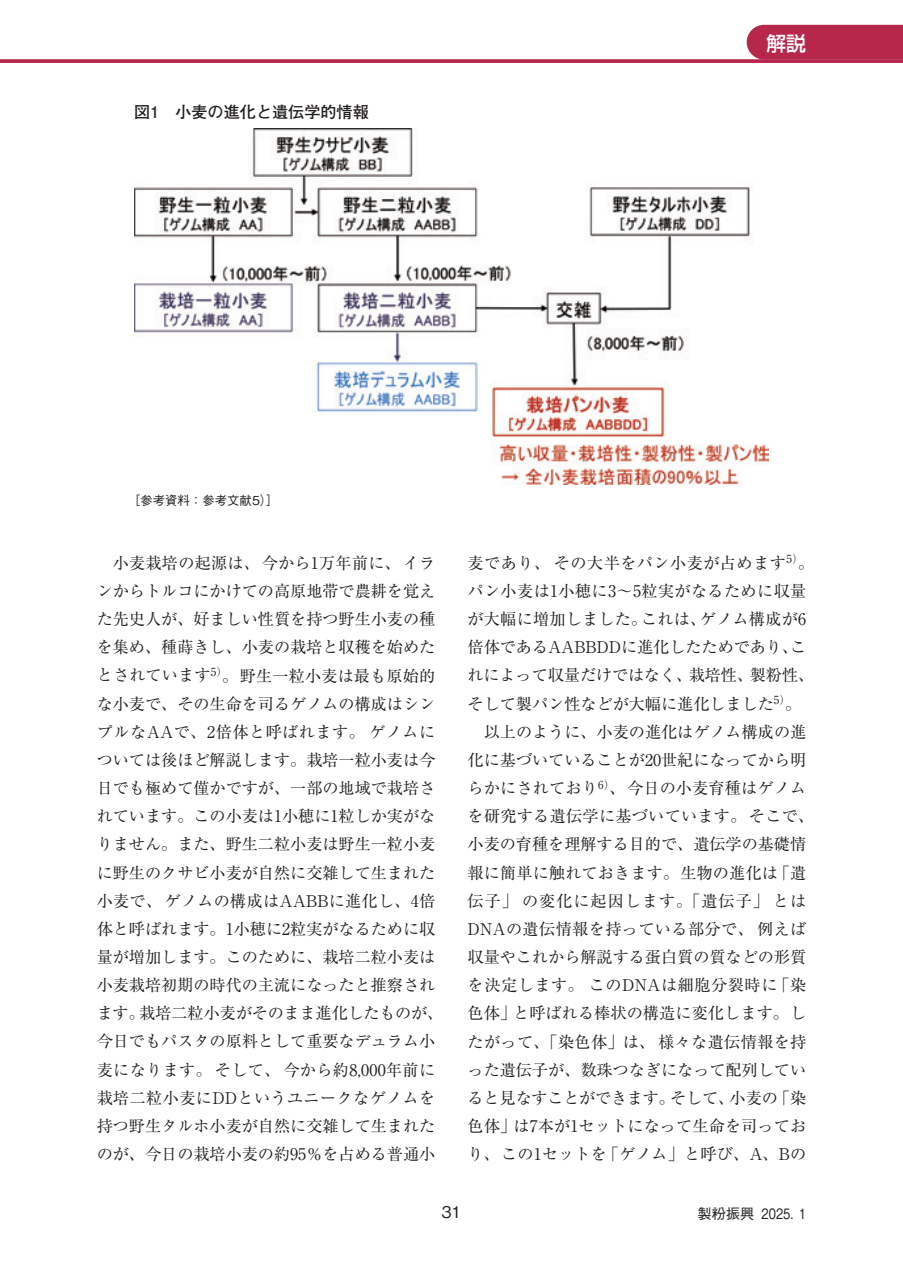
<style>
.page{position:relative;width:903px;height:1275px;background:#fff}
.page>*{position:absolute;margin:0;border:0;box-sizing:border-box;transform-origin:0 0}
.t1{font:500 19.78px "Shin Go Pro";color:#fff}
.t2{font:16.1px/28.2px "Ryumin Pro";color:#231f20;text-align:center}
.t3{font:16.1px "Ryumin Pro";letter-spacing:.025em;color:#231f20}
.t4{font:16.1px "Ryumin Pro";letter-spacing:.03em;color:#231f20}
.t5{font:16.1px "Ryumin Pro";letter-spacing:.02em;color:#231f20}
.t6{font:16.1px "Ryumin Pro";letter-spacing:.035em;color:#231f20}
.t7{font:16.1px "Ryumin Pro";letter-spacing:.06em;color:#231f20}
.t8{font:700 16.1px "Futo Go B101 Pro";color:#231f20}
.t9{font:500 16.1px "Gothic BBB Pro";color:#231f20}
.t10{font:500 14.17px "Gothic BBB Pro";color:#231f20}
.t11{font:500 12.42px "Gothic BBB Pro";color:#231f20}
</style>
<div class="page">
<img style="left:134px;top:129px;width:635px;height:355px">
<div style="left:747px;top:25px;width:156px;height:34px;background:#b6274b"></div>
<svg style="left:0;top:59px;width:903px;height:4px;background:#ba3456"></svg>
<p class="t8" style="left:134px;top:99px;width:236px">図1　小麦の進化と遺伝学的情報</p>
<p class="t11" style="left:128px;top:491px;width:152px">［参考資料：参考文献5）］</p>
<p class="t1" style="left:766px;top:27px;width:41px">解説</p>
<p class="t2" style="left:97px;top:548px;width:348px">小麦栽培の起源は、今から1万年前に、イラ<br>ンからトルコにかけての高原地帯で農耕を覚えた先史人が、好ましい性質を持つ野生小麦の種を集め、種蒔きし、小麦の栽培と収穫を始めたとされています<sup>5）</sup>。野生一粒小麦は最も原始的な小麦で、その生命を司るゲノムの構成はシンプルなAAで、2倍体と呼ばれます。ゲノムについては後ほど解説します。栽培一粒小麦は今日でも極めて僅かですが、一部の地域で栽培されています。この小麦は1小穂に1粒しか実がなりません。また、野生二粒小麦は野生一粒小麦に野生のクサビ小麦が自然に交雑して生まれた小麦で、ゲノムの構成はAABBに進化し、4倍体と呼ばれます。1小穂に2粒実がなるために収量が増加します。このために、栽培二粒小麦は小麦栽培初期の時代の主流になったと推察されます。栽培二粒小麦がそのまま進化したものが、今日でもパスタの原料として重要なデュラム小麦になります。そして、今から約8,000年前に栽培二粒小麦にDDというユニークなゲノムを持つ野生タルホ小麦が自然に交雑して生まれたのが、今日の栽培小麦の約95％を占める普通小</p>
<p class="t4" style="left:468px;top:550px;width:348px">麦であり、その大半をパン小麦が占めます<sup>5）</sup>。</p>
<p class="t3" style="left:468px;top:578px;width:340px">パン小麦は1小穂に3～5粒実がなるために収量</p>
<p class="t2" style="left:468px;top:604px;width:340px">が大幅に増加しました。これは、ゲノム構成が6</p>
<p class="t2" style="left:468px;top:632px;width:340px">倍体であるAABBDDに進化したためであり、こ</p>
<p class="t2" style="left:468px;top:660px;width:348px">れによって収量だけではなく、栽培性、製粉性、</p>
<p class="t2" style="left:468px;top:688px;width:335px">そして製パン性などが大幅に進化しました<sup>5）</sup>。</p>
<p class="t2" style="left:484px;top:717px;width:324px">以上のように、小麦の進化はゲノム構成の進</p>
<p class="t2" style="left:468px;top:745px;width:340px">化に基づいていることが20世紀になってから明</p>
<p class="t2" style="left:468px;top:773px;width:340px">らかにされており<sup>6）</sup>、今日の小麦育種はゲノム</p>
<p class="t5" style="left:468px;top:804px;width:348px">を研究する遺伝学に基づいています。そこで、</p>
<p class="t2" style="left:468px;top:829px;width:340px">小麦の育種を理解する目的で、遺伝学の基礎情</p>
<p class="t2" style="left:468px;top:857px;width:340px">報に簡単に触れておきます。生物の進化は「遺</p>
<p class="t7" style="left:468px;top:888px;width:340px">伝子」の変化に起因します。「遺伝子」とは</p>
<p class="t3" style="left:468px;top:916px;width:340px">DNAの遺伝情報を持っている部分で、例えば</p>
<p class="t2" style="left:468px;top:942px;width:340px">収量やこれから解説する蛋白質の質などの形質</p>
<p class="t6" style="left:468px;top:972px;width:340px">を決定します。このDNAは細胞分裂時に「染</p>
<p class="t2" style="left:468px;top:998px;width:340px">色体」と呼ばれる棒状の構造に変化します。し</p>
<p class="t3" style="left:468px;top:1029px;width:340px">たがって、「染色体」は、様々な遺伝情報を持</p>
<p class="t2" style="left:468px;top:1054px;width:340px">った遺伝子が、数珠つなぎになって配列してい</p>
<p class="t2" style="left:468px;top:1083px;width:340px">ると見なすことができます。そして、小麦の「染</p>
<p class="t2" style="left:468px;top:1111px;width:340px">色体」は7本が1セットになって生命を司ってお</p>
<p class="t2" style="left:468px;top:1139px;width:340px">り、この1セットを「ゲノム」と呼び、A、Bの</p>
<p class="t9" style="left:441px;top:1199px;width:22px">31</p>
<p class="t10" style="left:697px;top:1202px;width:110px">製粉振興 2025. 1</p>
</div>
